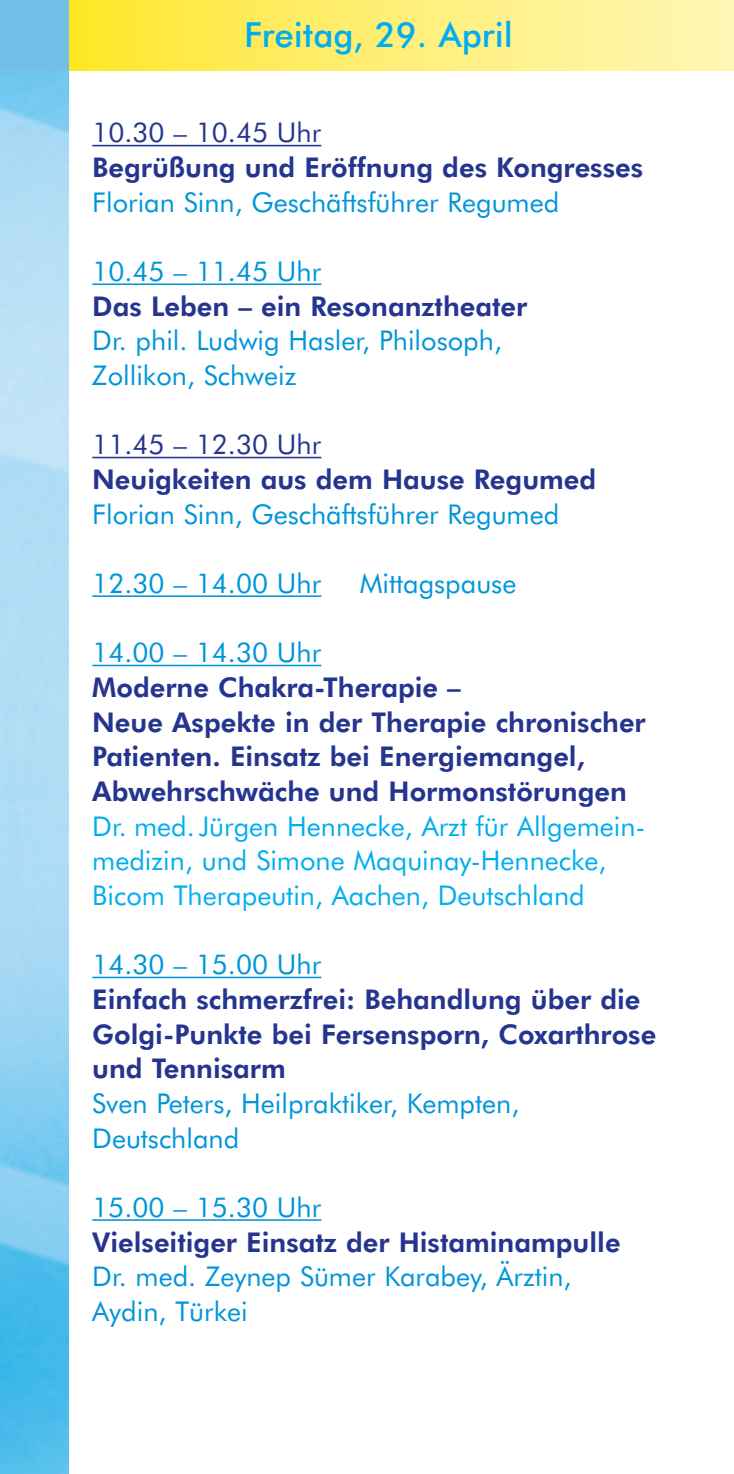
<style>
.page{position:relative;width:734px;height:1474px;background:#fff}
.page>*{position:absolute;margin:0;border:0;box-sizing:border-box;transform-origin:0 0}
.t1{font:500 34.65px "Futura BT";color:#00aeef}
.t2{font:800 27.3px/34.6px "Futura BT";color:#25358f}
.t3{font:27.3px/34.6px "Futura BT";color:#0095d9}
.t4{font:27.3px/34.6px "Futura BT";color:#00aeef}
.t5{font:27.3px "Futura BT";color:#25358f}
</style>
<div class="page">
<div style="left:0;top:0;width:734px;height:70px;background:linear-gradient(to right,#ffe520,#fff7bb)"></div>
<div style="left:0;top:0;width:69px;height:70px;background:#73bde9"></div>
<hr style="left:92px;top:145px;width:229px;height:1px;background:#25358f">
<hr style="left:92px;top:283px;width:229px;height:2px;background:#0095d9">
<hr style="left:92px;top:457px;width:229px;height:1px;background:#25358f">
<hr style="left:92px;top:595px;width:229px;height:2px;background:#0095d9">
<hr style="left:92px;top:665px;width:229px;height:1px;background:#0095d9">
<hr style="left:92px;top:976px;width:229px;height:2px;background:#0095d9">
<hr style="left:92px;top:1219px;width:229px;height:1px;background:#0095d9">
<img style="left:0;top:70px;width:69px;height:1403px">
<p class="t1" style="left:244px;top:21px;width:270px">Freitag, 29. April</p>
<p class="t5" style="left:92px;top:121px;width:230px">10.30 – 10.45 Uhr</p>
<p class="t2" style="left:92px;top:152px;width:552px">Begrüßung und Eröffnung des Kongresses</p>
<p class="t3" style="left:92px;top:187px;width:468px">Florian Sinn, Geschäftsführer Regumed</p>
<p class="t3" style="left:92px;top:256px;width:230px">10.45 – 11.45 Uhr</p>
<p class="t2" style="left:92px;top:291px;width:436px">Das Leben – ein Resonanztheater</p>
<p class="t3" style="left:92px;top:325px;width:411px">Dr. phil. Ludwig Hasler, Philosoph,<br>Zollikon, Schweiz</p>
<p class="t5" style="left:92px;top:433px;width:230px">11.45 – 12.30 Uhr</p>
<p class="t2" style="left:92px;top:464px;width:505px">Neuigkeiten aus dem Hause Regumed</p>
<p class="t3" style="left:92px;top:499px;width:468px">Florian Sinn, Geschäftsführer Regumed</p>
<p class="t3" style="left:92px;top:568px;width:230px">12.30 – 14.00 Uhr</p>
<p class="t3" style="left:360px;top:568px;width:158px">Mittagspause</p>
<p class="t3" style="left:92px;top:637px;width:230px">14.00 – 14.30 Uhr</p>
<p class="t2" style="left:92px;top:672px;width:555px">Moderne Chakra-Therapie –<br>Neue Aspekte in der Therapie chronischer Patienten. Einsatz bei Energiemangel, Abwehrschwäche und Hormonstörungen</p>
<p class="t4" style="left:92px;top:810px;width:555px">Dr. med.Jürgen Hennecke, Arzt für Allgemein&shy;medizin, und Simone Maquinay-Hennecke,<br>Bicom Therapeutin, Aachen, Deutschland</p>
<p class="t3" style="left:92px;top:949px;width:230px">14.30 – 15.00 Uhr</p>
<p class="t2" style="left:92px;top:984px;width:565px">Einfach schmerzfrei: Behandlung über die<br>Golgi-Punkte bei Fersensporn, Coxarthrose und Tennisarm</p>
<p class="t3" style="left:92px;top:1088px;width:428px">Sven Peters, Heilpraktiker, Kempten,<br>Deutschland</p>
<p class="t3" style="left:92px;top:1192px;width:230px">15.00 – 15.30 Uhr</p>
<p class="t2" style="left:92px;top:1226px;width:530px">Vielseitiger Einsatz der Histaminampulle</p>
<p class="t3" style="left:92px;top:1261px;width:481px">Dr. med. Zeynep Sümer Karabey, Ärztin,<br>Aydin, Türkei</p>
</div>
